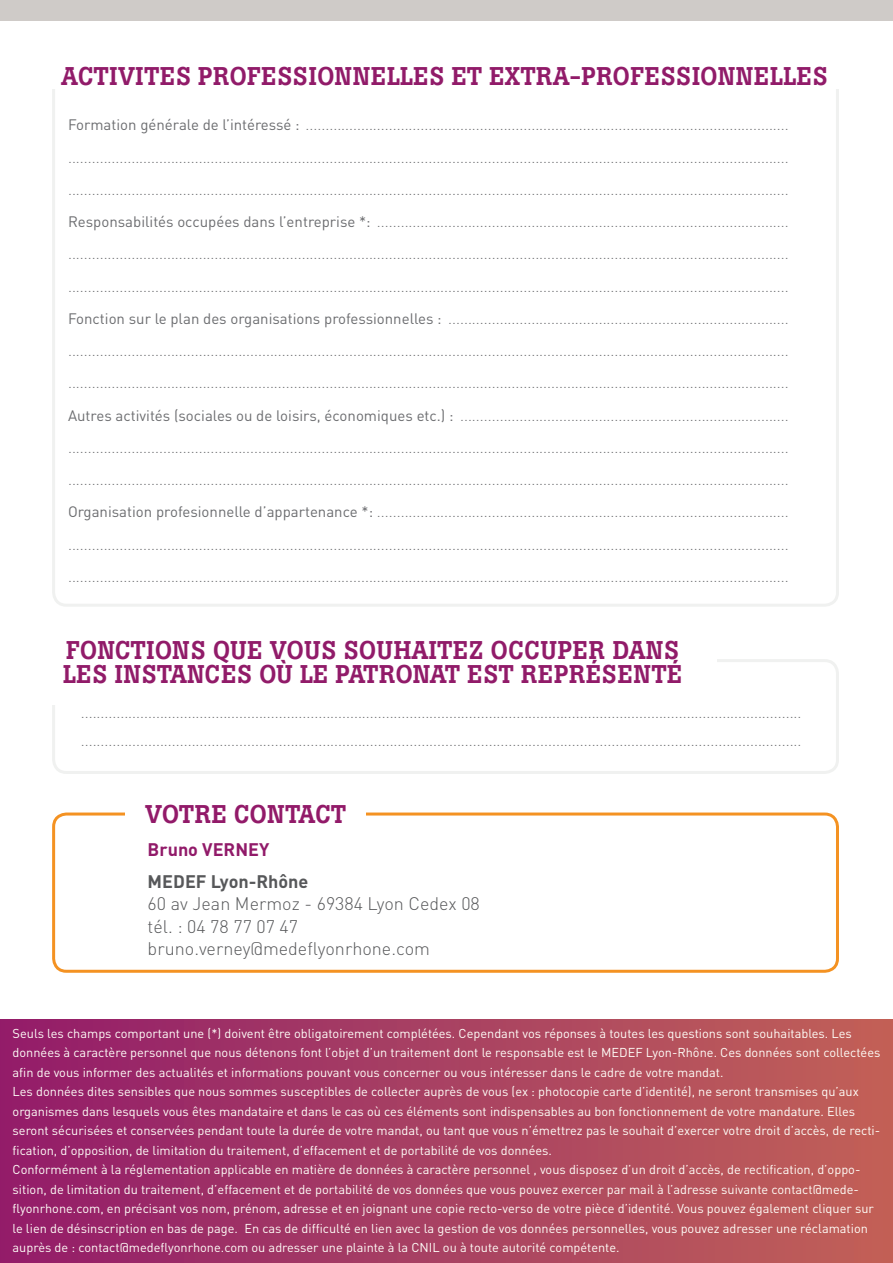
<style>
.page{position:relative;width:893px;height:1263px;background:#fff}
.page>*{position:absolute;margin:0;border:0;box-sizing:border-box;transform-origin:0 0}
.t1{font:500 25.5px/24px "Boton";letter-spacing:.02em;color:#911b69}
.t2{font:500 25.5px "Boton";letter-spacing:.01em;color:#921a69}
.t3{font:300 18px/22.5px "DIN Pro";color:#57585a}
.t4{font:700 18px "DIN Pro";color:#57585a}
.t5{font:700 18px "DIN Pro";color:#911a69}
.t6{font:300 15px/32.2px "DIN Pro";color:#6c6d70}
.t7{font:12.75px/19.5px "DIN Pro";color:#fffef8}
.s1{font-weight:400}
</style>
<div class="page">
<div style="left:0;top:0;width:893px;height:21px;background:#cfcbc8"></div>
<div style="left:52px;top:659px;width:787px;height:115px;border:3px solid #f0f1f0;border-radius:13px"></div>
<div style="left:52px;top:812px;width:787px;height:161px;border:3px solid #f49222;border-radius:13px"></div>
<div style="left:28px;top:614px;width:689px;height:90px;background:#fff"></div>
<div style="left:126px;top:797px;width:240px;height:29px;background:#fff"></div>
<div style="left:0;top:1019px;width:893px;height:244px;background:linear-gradient(to right,#921e6b,#c16258)"></div>
<h1 class="t1" style="left:61px;top:65px;width:768px">ACTIVITES PROFESSIONNELLES ET EXTRA-PROFESSIONNELLES</h1>
<p class="t6" style="left:68px;top:108px;width:722px;text-align:justify"><span class="s1">Formation générale de l’intéressé :</span> .......................................................................................................................... ...................................................................................................................................................................................... ......................................................................................................................................................................................<br><span class="s1">Responsabilités occupées dans l’entreprise *:</span> ........................................................................................................ ...................................................................................................................................................................................... ......................................................................................................................................................................................<br><span class="s1">Fonction sur le plan des organisations professionnelles :</span> ...................................................................................... ...................................................................................................................................................................................... ......................................................................................................................................................................................<br><span class="s1">Autres activités (sociales ou de loisirs, économiques etc.) :</span> ................................................................................... ...................................................................................................................................................................................... ......................................................................................................................................................................................<br><span class="s1">Organisation profesionnelle d’appartenance *:</span> ........................................................................................................ ...................................................................................................................................................................................... ......................................................................................................................................................................................</p>
<h1 class="t1" style="left:63px;top:638px;width:620px">FONCTIONS QUE VOUS SOUHAITEZ OCCUPER DANS<br>LES INSTANCES OÙ LE PATRONAT EST REPRÉSENTÉ</h1>
<p class="t6" style="left:81px;top:698px;width:722px;line-height:27.8px">...................................................................................................................................................................................... ......................................................................................................................................................................................</p>
<h1 class="t2" style="left:145px;top:799px;width:202px">VOTRE CONTACT</h1>
<p class="t5" style="left:148px;top:838px;width:123px">Bruno VERNEY</p>
<p class="t4" style="left:148px;top:869px;width:162px">MEDEF Lyon-Rhône</p>
<p class="t3" style="left:148px;top:892px;width:334px">60 av Jean Mermoz - 69384 Lyon Cedex 08 tél. : 04 78 77 07 47 bruno.verney@medeflyonrhone.com</p>
<p class="t7" style="left:13px;top:1023px;width:869px">Seuls les champs comportant une (*) doivent être obligatoirement complétées. Cependant vos réponses à toutes les questions sont souhaitables. Les données à caractère personnel que nous détenons font l’objet d’un traitement dont le responsable est le MEDEF Lyon-Rhône. Ces données sont collectées afin de vous informer des actualités et informations pouvant vous concerner ou vous intéresser dans le cadre de votre mandat.<br>Les données dites sensibles que nous sommes susceptibles de collecter auprès de vous (ex : photocopie carte d’identité), ne seront transmises qu’aux organismes dans lesquels vous êtes mandataire et dans le cas où ces éléments sont indispensables au bon fonctionnement de votre mandature. Elles seront sécurisées et conservées pendant toute la durée de votre mandat, ou tant que vous n’émettrez pas le souhait d’exercer votre droit d’accès, de recti&shy;fication, d’opposition, de limitation du traitement, d’effacement et de portabilité de vos données.<br>Conformément à la réglementation applicable en matière de données à caractère personnel , vous disposez d’un droit d’accès, de rectification, d’oppo&shy;sition, de limitation du traitement, d’effacement et de portabilité de vos données que vous pouvez exercer par mail à l’adresse suivante contact@mede&shy;flyonrhone.com, en précisant vos nom, prénom, adresse et en joignant une copie recto-verso de votre pièce d’identité. Vous pouvez également cliquer sur le lien de désinscription en bas de page. En cas de difficulté en lien avec la gestion de vos données personnelles, vous pouvez adresser une réclamation auprès de : contact@medeflyonrhone.com ou adresser une plainte à la CNIL ou à toute autorité compétente.</p>
</div>
